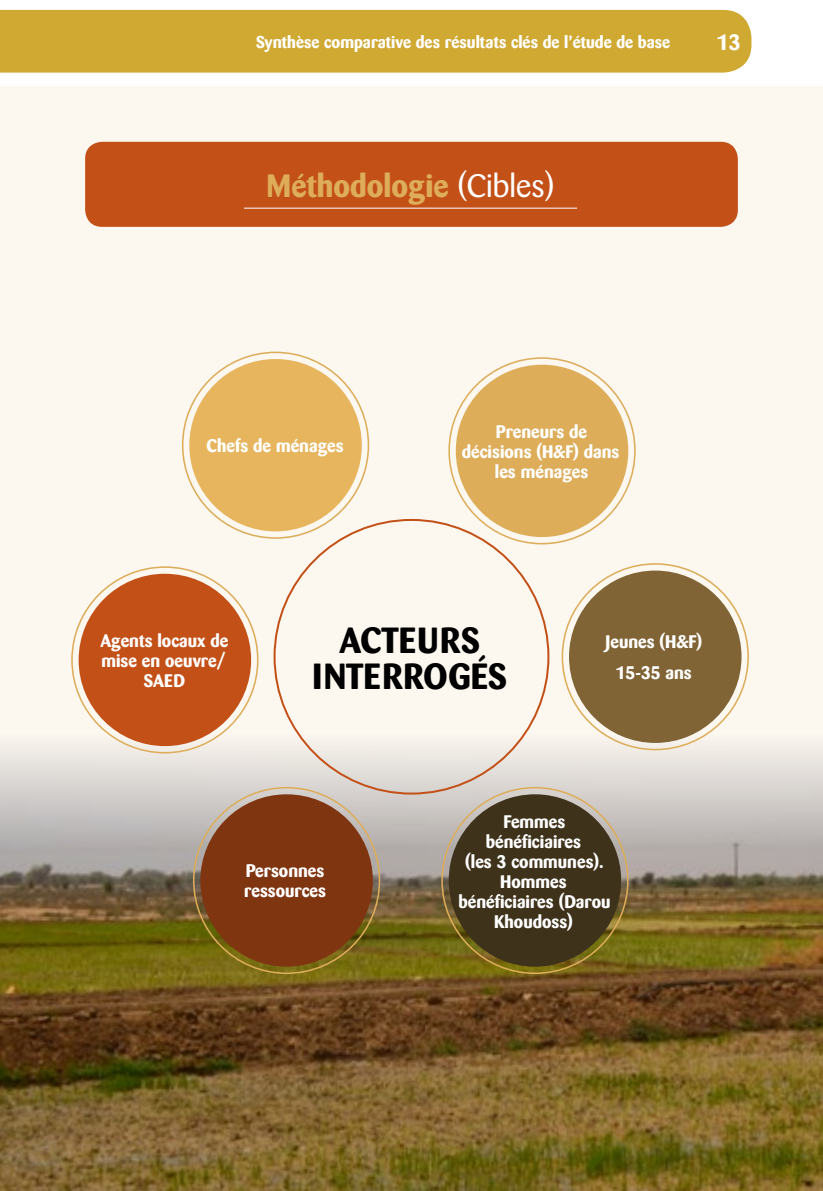
<style>
.page{position:relative;width:823px;height:1191px;background:#fff}
.page>*{position:absolute;margin:0;border:0;box-sizing:border-box;transform-origin:0 0}
.t1{font:700 36px/36px "Barmeno";color:#000;text-align:center}
.t2{font:700 32px "Barmeno";color:#ddad5a}
.t3{font:700 22px "Barmeno";color:#fff}
.t4{font:700 18px/20px "Barmeno";color:#fff;text-align:center}
.t5{font:700 16.8px "Barmeno";color:#fff}
.s1{font-weight:400;color:#fff}
</style>
<div class="page">
<div style="left:0;top:10px;width:751px;height:63px;background:#d0a933"></div>
<div style="left:0;top:86px;width:822px;height:1105px;background:#fcf7ef"></div>
<img style="left:0;top:711px;width:822px;height:480px">
<div style="left:85px;top:142px;width:652px;height:85px;background:#c35017;border-radius:17px"></div>
<hr style="left:244px;top:208px;width:332px;height:1px;background:#fff">
<div style="left:189px;top:359px;width:172px;height:172px;background:#e7b55e;border-radius:50%"></div>
<div style="left:455px;top:365px;width:173px;height:172px;background:#ddad5a;border-radius:50%"></div>
<div style="left:568px;top:570px;width:173px;height:173px;background:#806435;border-radius:50%"></div>
<div style="left:448px;top:794px;width:172px;height:172px;background:#3f321b;border-radius:50%"></div>
<div style="left:200px;top:794px;width:172px;height:172px;background:#803511;border-radius:50%"></div>
<div style="left:79px;top:574px;width:172px;height:172px;background:#c35017;border-radius:50%"></div>
<p class="t5" style="left:256px;top:32px;width:415px">Synthèse comparative des résultats clés de l’étude de base</p>
<p class="t3" style="left:716px;top:29px;width:25px">13</p>
<h2 class="t2" style="left:266px;top:166px;width:289px">Méthodologie <span class="s1">(Cibles)</span></h2>
<p class="t4" style="left:206px;top:436px;width:138px">Chefs de ménages</p>
<p class="t4" style="left:461px;top:421px;width:159px">Preneurs de décisions (H&amp;F) dans les ménages</p>
<p class="t4" style="left:100px;top:630px;width:129px">Agents locaux de mise en oeuvre/<br>SAED</p>
<h1 class="t1" style="left:312px;top:622px;width:196px">ACTEURS<br>INTERROGÉS</h1>
<p class="t4" style="left:605px;top:626px;width:98px;line-height:31.4px">Jeunes (H&amp;F)<br>15-35 ans</p>
<p class="t4" style="left:244px;top:861px;width:83px;text-align:left">Personnes ressources</p>
<p class="t4" style="left:458px;top:811px;width:153px">Femmes bénéficiaires<br>(les 3 communes).<br>Hommes bénéficiaires (Darou<br>Khoudoss)</p>
</div>
